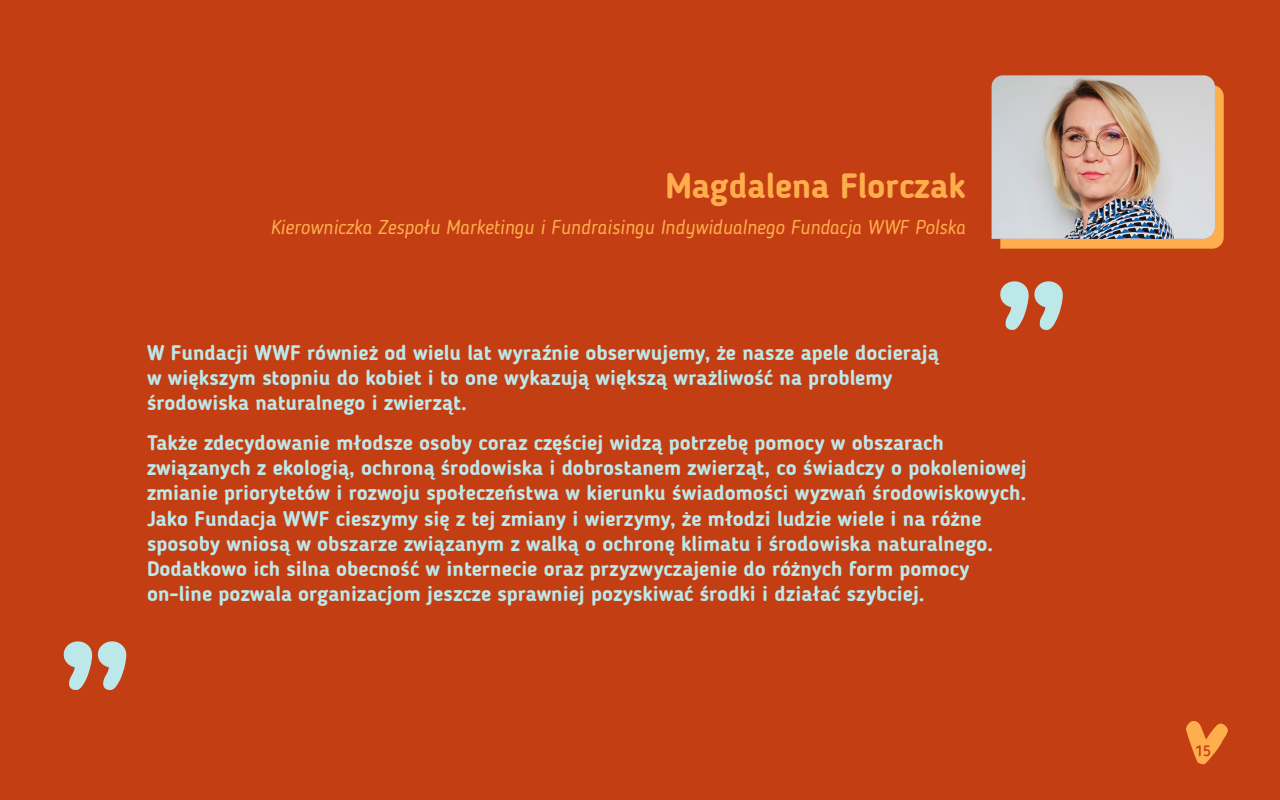
<style>
.page{position:relative;width:1280px;height:800px;background:#c33e12}
.page>*{position:absolute;margin:0;border:0;box-sizing:border-box;transform-origin:0 0}
.t1{font:700 170px "Blogger Sans";color:#bde8e9}
.t2{font:700 35px "Blogger Sans";color:#ffae4d}
.t3{font:700 21px/25.2px "Blogger Sans";color:#bde8e9}
.t4{font:italic 20px "Blogger Sans";color:#ffae4d}
.t5{font:500 15px "Blogger Sans";color:#c33e12}
</style>
<div class="page">
<svg style="left:1000px;top:85px;width:224px;height:164px;background:#fba849"></svg>
<img style="left:992px;top:75px;width:223px;height:164px">
<svg style="left:1186px;top:721px;width:42px;height:44px"></svg>
<h1 class="t1" style="left:55px;top:524px;width:81px">„</h1>
<h2 class="t2" style="left:665px;top:169px;width:302px">Magdalena Florczak</h2>
<p class="t4" style="left:270px;top:215px;width:697px">Kierowniczka Zespołu Marketingu i Fundraisingu Indywidualnego Fundacja WWF Polska</p>
<h1 class="t1" style="left:992px;top:164px;width:81px">„</h1>
<p class="t3" style="left:147px;top:341px;width:793px">W Fundacji WWF również od wielu lat wyraźnie obserwujemy, że nasze apele docierają w większym stopniu do kobiet i to one wykazują większą wrażliwość na problemy środowiska naturalnego i zwierząt.</p>
<p class="t3" style="left:147px;top:431px;width:881px">Także zdecydowanie młodsze osoby coraz częściej widzą potrzebę pomocy w obszarach związanych z ekologią, ochroną środowiska i dobrostanem zwierząt, co świadczy o pokoleniowej zmianie priorytetów i rozwoju społeczeństwa w kierunku świadomości wyzwań środowiskowych.<br>Jako Fundacja WWF cieszymy się z tej zmiany i wierzymy, że młodzi ludzie wiele i na różne sposoby wniosą w obszarze związanym z walką o ochronę klimatu i środowiska naturalnego.<br>Dodatkowo ich silna obecność w internecie oraz przyzwyczajenie do różnych form pomocy on-line pozwala organizacjom jeszcze sprawniej pozyskiwać środki i działać szybciej.</p>
<p class="t5" style="left:1195px;top:743px;width:17px">15</p>
</div>
